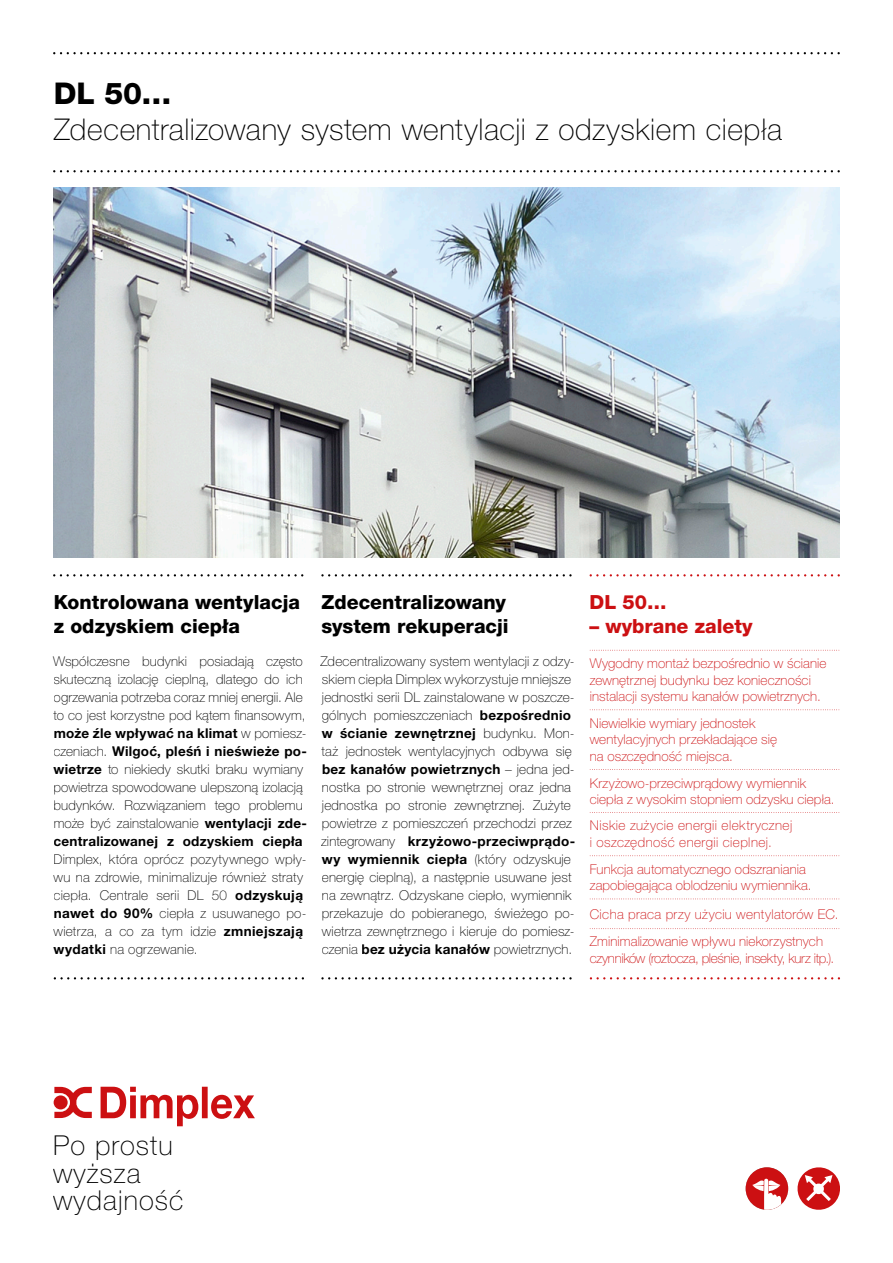
<style>
.page{position:relative;width:893px;height:1263px;background:#fff}
.page>*{position:absolute;margin:0;border:0;box-sizing:border-box;transform-origin:0 0}
.t1{font:100 30px "Helvetica Neue LT Pro";letter-spacing:.015em;color:#000}
.t2{font:800 30px "Helvetica Neue LT Pro";color:#000}
.t3{font:100 27.45px/27.3px "Helvetica Neue LT Pro";letter-spacing:.04em;color:#000}
.t4{font:800 19.5px/23.4px "Helvetica Neue LT Pro";color:#000}
.t5{font:800 19.5px "Helvetica Neue LT Pro";color:#cc1012}
.t6{font:100 13.5px/18px "Helvetica Neue LT Pro";letter-spacing:.01em;color:#000}
.t7{font:100 13.5px/16.5px "Helvetica Neue LT Pro";letter-spacing:.01em;color:#cc1012}
.t8{font:100 13.5px/17.2px "Helvetica Neue LT Pro";letter-spacing:.035em;color:#cc1012}
.t9{font:100 13.5px "Helvetica Neue LT Pro";letter-spacing:-.02em;color:#cc1012}
.s1{font-weight:700}
</style>
<div class="page">
<img style="left:53px;top:188px;width:786px;height:370px">
<svg style="left:101px;top:1087px;width:154px;height:39px"></svg>
<svg style="left:54px;top:1087px;width:38px;height:31px"></svg>
<svg style="left:53px;top:52px;width:787px;height:2px"></svg>
<svg style="left:53px;top:170px;width:787px;height:2px"></svg>
<svg style="left:590px;top:574px;width:250px;height:2px"></svg>
<svg style="left:321px;top:574px;width:251px;height:2px"></svg>
<svg style="left:53px;top:574px;width:250px;height:2px"></svg>
<svg style="left:590px;top:650px;width:249px;height:1px"></svg>
<svg style="left:590px;top:709px;width:249px;height:1px"></svg>
<svg style="left:590px;top:769px;width:249px;height:1px"></svg>
<svg style="left:590px;top:812px;width:249px;height:1px"></svg>
<svg style="left:590px;top:855px;width:249px;height:1px"></svg>
<svg style="left:590px;top:898px;width:249px;height:1px"></svg>
<svg style="left:590px;top:928px;width:249px;height:1px"></svg>
<svg style="left:321px;top:977px;width:251px;height:2px"></svg>
<svg style="left:54px;top:977px;width:250px;height:2px"></svg>
<svg style="left:590px;top:977px;width:250px;height:2px"></svg>
<div style="left:746px;top:1167px;width:42px;height:43px;background:#cc1012;border-radius:50%"></div>
<svg style="left:752px;top:1179px;width:29px;height:31px"></svg>
<svg style="left:797px;top:1167px;width:43px;height:43px"></svg>
<h1 class="t2" style="left:54px;top:76px;width:119px">DL 50…</h1>
<h1 class="t1" style="left:54px;top:113px;width:730px">Zdecentralizowany system wentylacji z odzyskiem ciepła</h1>
<h3 class="t4" style="left:54px;top:591px;width:248px">Kontrolowana wentylacja z odzyskiem ciepła</h3>
<p class="t6" style="left:53px;top:652px;width:255px">Współczesne budynki posiadają często skuteczną izolację cieplną, dlatego do ich ogrzewania potrzeba coraz mniej energii. Ale to co jest korzystne pod kątem finansowym, <span class="s1">może źle wpływać na klimat</span> w pomiesz&shy;czeniach. <span class="s1">Wilgoć, pleśń i nieświeże po&shy;wietrze</span> to niekiedy skutki braku wymiany powietrza spowodowane ulepszoną izolacją budynków. Rozwiązaniem tego problemu może być zainstalowanie <span class="s1">wentylacji zde&shy;centralizowanej z odzyskiem ciepła</span></p>
<p class="t6" style="left:53px;top:850px;width:254px">Dimplex, która oprócz pozytywnego wpły&shy;wu na zdrowie, minimalizuje również straty ciepła. Centrale serii DL 50 <span class="s1">odzyskują nawet do 90%</span> ciepła z usuwanego po&shy;wietrza, a co za tym idzie <span class="s1">zmniejszają wydatki</span> na ogrzewanie.</p>
<h3 class="t4" style="left:321px;top:591px;width:189px">Zdecentralizowany system rekuperacji</h3>
<p class="t6" style="left:320px;top:652px;width:256px">Zdecentralizowany system wentylacji z odzy&shy;skiem ciepła Dimplex wykorzystuje mniejsze jednostki serii DL zainstalowane w poszcze&shy;gólnych pomieszczeniach <span class="s1">bezpośrednio w ścianie zewnętrznej</span> budynku. Mon&shy;taż jednostek wentylacyjnych odbywa się <span class="s1">bez kanałów powietrznych</span> – jedna jed&shy;nostka po stronie wewnętrznej oraz jedna jednostka po stronie zewnętrznej. Zużyte powietrze z pomieszczeń przechodzi przez zintegrowany <span class="s1">krzyżowo-przeciwprądo&shy;wy wymiennik ciepła</span> (który odzyskuje energię cieplną), a następnie usuwane jest na zewnątrz. Odzyskane ciepło, wymiennik przekazuje do pobieranego, świeżego po&shy;wietrza zewnętrznego i kieruje do pomiesz&shy;czenia <span class="s1">bez użycia kanałów</span> powietrznych.</p>
<h3 class="t5" style="left:590px;top:591px;width:78px">DL 50…</h3>
<h3 class="t5" style="left:590px;top:614px;width:164px">– wybrane zalety</h3>
<p class="t7" style="left:590px;top:655px;width:238px">Wygodny montaż bezpośrednio w ścianie zewnętrznej budynku bez konieczności instalacji systemu kanałów powietrznych.</p>
<p class="t7" style="left:590px;top:715px;width:189px">Niewielkie wymiary jednostek wentylacyjnych przekładające się na oszczędność miejsca.</p>
<p class="t7" style="left:590px;top:774px;width:246px">Krzyżowo-przeciwprądowy wymiennik ciepła z wysokim stopniem odzysku ciepła.</p>
<p class="t8" style="left:590px;top:816px;width:204px">Niskie zużycie energii elektrycznej i oszczędność energii cieplnej.</p>
<p class="t7" style="left:590px;top:861px;width:223px">Funkcja automatycznego odszraniania zapobiegająca oblodzeniu wymiennika.</p>
<p class="t7" style="left:590px;top:900px;width:250px;line-height:27.5px">Cicha praca przy użyciu wentylatorów EC.<br>Zminimalizowanie wpływu niekorzystnych</p>
<p class="t9" style="left:590px;top:950px;width:246px">czynników (roztocza, pleśnie, insekty, kurz itp.).</p>
<h2 class="t3" style="left:53px;top:1132px;width:132px">Po prostu wyższa wydajność</h2>
</div>
